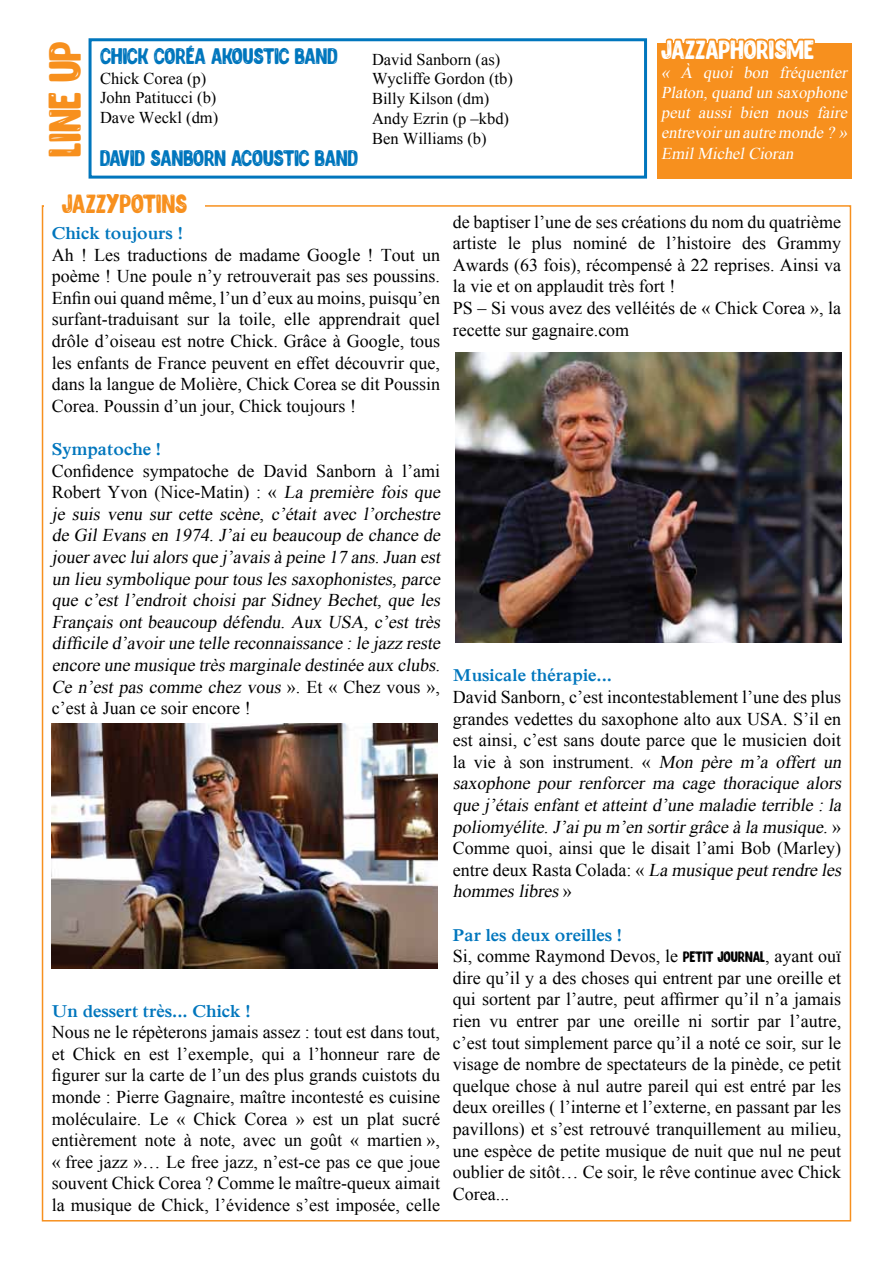
<style>
.page{position:relative;width:893px;height:1263px;background:#fff}
.page>*{position:absolute;margin:0;border:0;box-sizing:border-box;transform-origin:0 0}
.t1{font:36px "BULLES DE CHOCOLATS";color:#f7901e}
.t2{font:21px "BULLES DE CHOCOLATS";color:#fff}
.t3{font:21px "BULLES DE CHOCOLATS";color:#f7901e}
.t4{font:18px/21.6px "Iskoola Pota";color:#000}
.t5{font:italic 18px/21.6px "Iskoola Pota";color:#000}
.t6{font:700 18px "Iskoola Pota";color:#0076bd}
.t7{font:18px "BULLES DE CHOCOLATS";color:#0076bd}
.t8{font:16.5px/19.8px "Iskoola Pota";color:#000}
.t9{font:italic 16.5px/19.8px "Iskoola Pota";color:#fff;text-align:justify}
.s1{font-style:normal}
.s2{font-style:italic}
.s3{font-weight:700;color:#0076bd}
.s4{font-family:"BULLES DE CHOCOLATS";font-size:12px}
</style>
<div class="page">
<div style="left:89px;top:38px;width:558px;height:141px;border:3px solid #0076bd"></div>
<div style="left:657px;top:43px;width:194px;height:136px;background:#f7901e"></div>
<svg style="left:665px;top:38px;width:150px;height:5px"></svg>
<img style="left:52px;top:724px;width:386px;height:245px">
<img style="left:455px;top:353px;width:386px;height:289px">
<h1 class="t1" style="left:42px;top:157px;width:118px;rotate:-90deg">LINE UP</h1>
<p class="t2" style="left:661px;top:36px;width:23px">JAZZA</p>
<p class="t2" style="left:719px;top:36px;width:24px">PHORIS</p>
<p class="t2" style="left:786px;top:36px;width:28px">ME</p>
<p class="t7" style="left:100px;top:44px;width:239px">CHICK CORÉA AKOUSTIC BAND</p>
<p class="t8" style="left:100px;top:68px;width:120px">Chick Corea (p)<br>John Patitucci (b)<br>Dave Weckl (dm)</p>
<p class="t7" style="left:100px;top:147px;width:259px">DAVID SANBORN ACOUSTIC BAND</p>
<p class="t8" style="left:372px;top:49px;width:142px">David Sanborn (as)<br>Wycliffe Gordon (tb)<br>Billy Kilson (dm)<br>Andy Ezrin (p –kbd)<br>Ben Williams (b)</p>
<p class="t9" style="left:661px;top:63px;width:191px">« À quoi bon fréquenter Platon,quand un saxophone p eut aussi bien nous faire entrevoirun autre monde ? »</p>
<p class="t9" style="left:661px;top:144px;width:137px">EmilMichelCioran</p>
<p class="t3" style="left:62px;top:190px;width:82px">JAZZYPOTINS</p>
<p class="t6" style="left:52px;top:223px;width:133px">Chick toujours !</p>
<p class="t4" style="left:52px;top:244px;width:390px;text-align:justify">Ah ! Les traductions de madame Google ! Tout un poème ! Une poule n’y retrouverait pas ses poussins.<br>Enfin oui quand même, l’un d’eux au moins, puisqu’en surfant-traduisant sur la toile, elle apprendrait quel drôle d’oiseau est notre Chick. Grâce à Google, tous les enfants de France peuvent en effet découvrir que, dans la langue de Molière, Chick Corea se dit Poussin Corea. Poussin d’un jour, Chick toujours !</p>
<p class="t6" style="left:52px;top:439px;width:111px">Sympatoche !</p>
<p class="t5" style="left:52px;top:460px;width:393px"><span class="s1">Confidence sympatoche de David Sanborn à l’ami Robert Yvon (Nice-Matin) : «</span> La première fois que j e suis venu sur cette scène, c’était avec l’orchestre de Gil Evans en 1974. J’ai eu beaucoup de chance de j oueravec luialors que j ’avais à p eine 17 ans.Juan est un lieu symbolique p our tous les saxophonistes, p arce que c’est l’endroit choisi p ar Sidney Bechet, que les Français ont beaucoup défendu. Aux USA, c’est très difficile d’avoirune telle reconnaissance :le j azz reste encore une musique très marginale destinée aux clubs.<br>Ce n’est pas comme chez vous <span class="s1">» . E t « C h e z v o u s » , c’est à Juan ce soir encore !</span></p>
<p class="t6" style="left:52px;top:1000px;width:200px">Un dessert très... Chick !</p>
<p class="t4" style="left:52px;top:1021px;width:390px;text-align:justify">Nous ne le répèterons jamais assez : tout est dans tout, et Chick en est l’exemple, qui a l’honneur rare de figurer sur la carte de l’un des plus grands cuistots du monde : Pierre Gagnaire, maître incontesté es cuisine moléculaire. Le « Chick Corea » est un plat sucré entièrement note à note, avec un goût « martien », « free jazz »… Le free jazz, n’est-ce pas ce que joue souvent Chick Corea ? Comme le maître-queux aimait la musique de Chick, l’évidence s’est imposée, celle</p>
<p class="t4" style="left:453px;top:211px;width:390px">de baptiser l’une de ses créations du nom du quatrième artiste le plus nominé de l’histoire des Grammy Awards (63 fois), récompensé à 22 reprises. Ainsi va la vie et on applaudit très fort !<br>PS – Si vous avez des velléités de « Chick Corea », la recette sur gagnaire.com</p>
<p class="t6" style="left:453px;top:665px;width:161px">Musicale thérapie...</p>
<p class="t4" style="left:453px;top:686px;width:394px">David Sanborn, c’est incontestablement l’une des plus grandes vedettes du saxophone alto aux USA. S’il en est ainsi, c’est sans doute parce que le musicien doit la vie à son instrument. « <span class="s2">Mon père m’a offert un saxophone p our renforcer ma cage thoracique alors que j ’étais enfant et atteint d’une maladie terrible : la p oliomyélite.J’aipu m’en sortirgrâce à la musique.</span> » Comme quoi, ainsi que le disait l’ami Bob (Marley) entre deux Rasta Colada: « <span class="s2">La musique peutrendre les hommes libres</span> »</p>
<p class="t4" style="left:453px;top:924px;width:390px"><span class="s3">Par les deux oreilles !<br></span>Si, comme Raymond Devos, le <span class="s4">PETIT JOURNAL</span>, ayant ouï dire qu’il y a des choses qui entrent par une oreille et qui sortent par l’autre, peut affirmer qu’il n’a jamais rien vu entrer par une oreille ni sortir par l’autre, c’est tout simplement parce qu’il a noté ce soir, sur le visage de nombre de spectateurs de la pinède, ce petit quelque chose à nul autre pareil qui est entré par les deux oreilles ( l’interne et l’externe, en passant par les pavillons) et s’est retrouvé tranquillement au milieu, une espèce de petite musique de nuit que nul ne peut oublier de sitôt… Ce soir, le rêve continue avec Chick Corea...</p>
</div>
